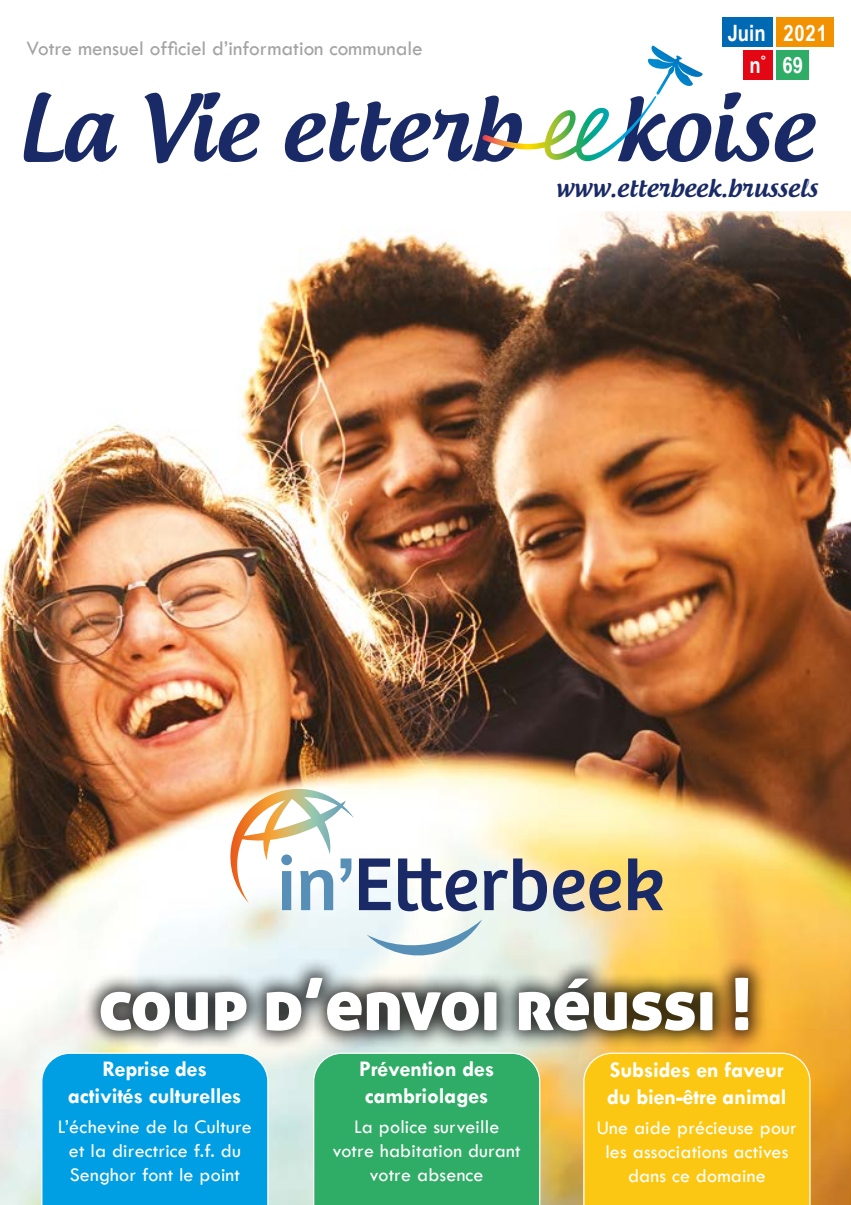
<style>
.page{position:relative;width:851px;height:1205px;background:#fff}
.page>*{position:absolute;margin:0;border:0;box-sizing:border-box;transform-origin:0 0}
.t1{font:500 87.75px "Androgyne";color:#192a67}
.t2{font:71.88px "Aller Display";letter-spacing:-.01em;color:#fff}
.t3{font:500 24.62px "Androgyne";color:#192a67}
.ACTU-page4-5{font:700 22.5px/27px "Tw Cen";letter-spacing:-.01em;color:#fff}
.t4{font:700 22.5px "Arial Narrow";color:#fff}
.t5{font:21.25px "Tw Cen";color:#a3a3a3}
.ACTU-page4-5-2{font:20px/24px "Tw Cen";letter-spacing:.01em;color:#fff;text-align:center}
</style>
<div class="page">
<img style="left:0;top:211px;width:850px;height:994px">
<svg style="left:482px;top:46px;width:221px;height:115px"></svg>
<div style="left:722px;top:18px;width:50px;height:29px;background:#0069b4"></div>
<div style="left:775px;top:18px;width:58px;height:29px;background:#f39200"></div>
<div style="left:743px;top:50px;width:29px;height:30px;background:#e30613"></div>
<div style="left:775px;top:50px;width:33px;height:30px;background:#2fac66"></div>
<div style="left:583px;top:1052px;width:227px;height:153px;background:#fcc712"></div>
<div style="left:41px;top:1052px;width:227px;height:153px;background:#009fe3"></div>
<div style="left:313px;top:1052px;width:227px;height:153px;background:#2fac66"></div>
<div style="left:81px;top:957px;width:686px;height:94px;background:#000;opacity:.75"></div>
<svg style="left:223px;top:789px;width:440px;height:122px"></svg>
<svg style="left:366px;top:919px;width:116px;height:41px"></svg>
<p class="t4" style="left:783px;top:16px;width:45px">2021</p>
<p class="t4" style="left:727px;top:16px;width:39px">Juin</p>
<p class="t5" style="left:27px;top:35px;width:397px">Votre mensuel officiel d’information communale</p>
<p class="t1" style="left:17px;top:72px;width:797px">La Vie etterb koise</p>
<p class="t3" style="left:555px;top:172px;width:264px">www.etterbeek.brussels</p>
<p class="t4" style="left:749px;top:48px;width:18px">n<sup>°</sup></p>
<p class="t4" style="left:782px;top:48px;width:22px">69</p>
<p class="t2" style="left:98px;top:958px;width:655px">coup d’envoi réussi !</p>
<p class="ACTU-page4-5" style="left:68px;top:1054px;width:175px;text-align:center">Reprise des activités culturelles</p>
<p class="ACTU-page4-5-2" style="left:58px;top:1114px;width:195px">L’échevine de la Culture et la directrice f.f. du<br>Senghor font le point</p>
<p class="ACTU-page4-5" style="left:359px;top:1054px;width:137px">Prévention des cambriolages</p>
<p class="ACTU-page4-5-2" style="left:333px;top:1114px;width:189px">La police surveille votre habitation durant votre absence</p>
<p class="ACTU-page4-5" style="left:607px;top:1055px;width:181px">Subsides en faveur du bien-être animal</p>
<p class="ACTU-page4-5-2" style="left:596px;top:1115px;width:201px">Une aide précieuse pour les associations actives dans ce domaine</p>
</div>
